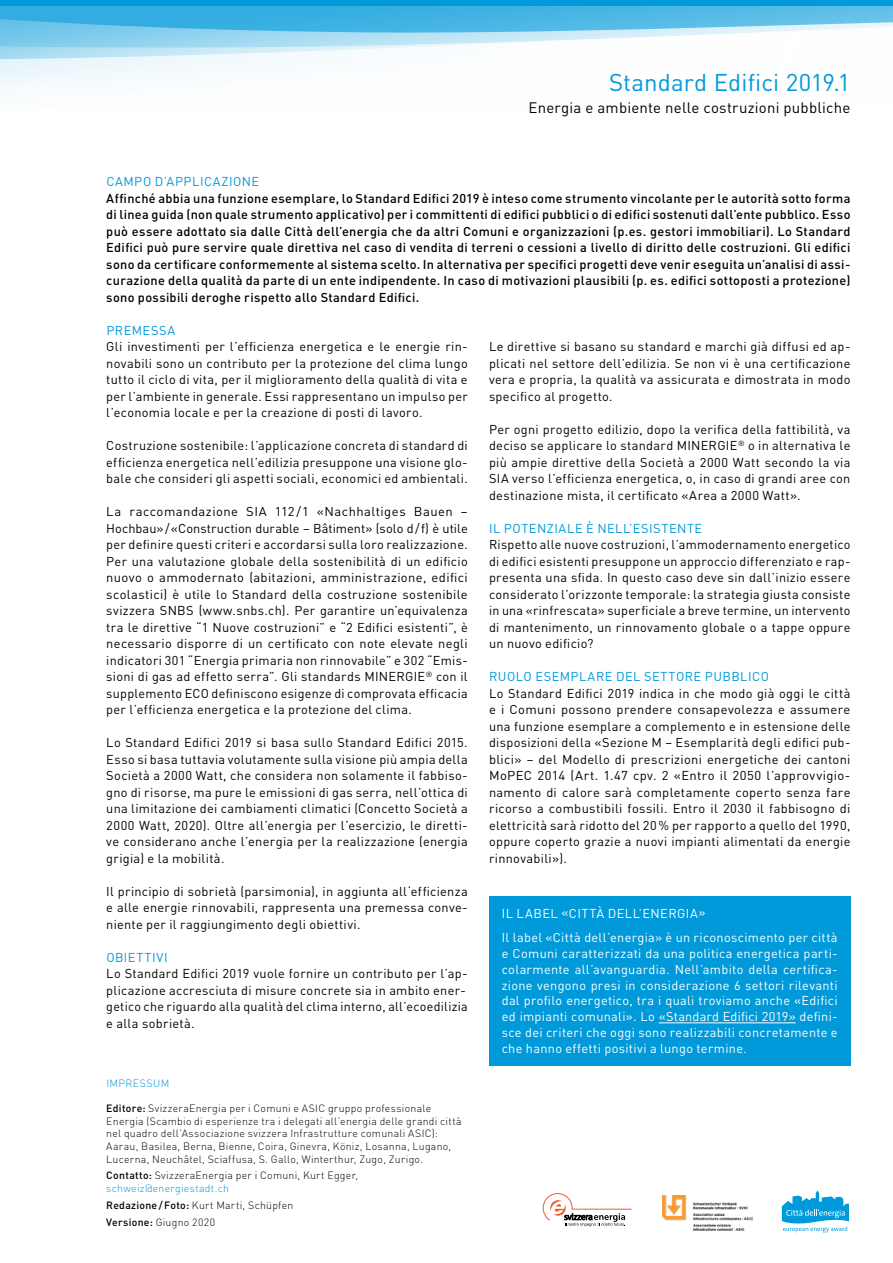
<style>
.page{position:relative;width:893px;height:1263px;background:#fff}
.page>*{position:absolute;margin:0;border:0;box-sizing:border-box;transform-origin:0 0}
.t1{font:24px "DIN Pro";letter-spacing:.005em;color:#0099da}
.t2{font:15px "DIN Pro";letter-spacing:.015em;color:#000}
.t3{font:12.75px/16.5px "DIN Pro";letter-spacing:.025em;color:#000;text-align:justify}
.t4{font:500 12.75px/16.5px "DIN Pro";letter-spacing:.025em;color:#000;text-align:justify}
.t5{font:12.75px/15.8px "DIN Pro";letter-spacing:.025em;color:#fff}
.t6{font:12.75px "DIN Pro";letter-spacing:.04em;color:#0099da}
.t7{font:300 10.5px/12.6px "DIN Pro";letter-spacing:.025em;color:#000}
.t8{font:300 10.5px "DIN Pro";letter-spacing:.04em;color:#0097d9}
.s1{font-weight:500}
.s2{color:#0099da}
</style>
<div class="page">
<svg style="left:0;top:0;width:893px;height:7px;background:#099cdb"></svg>
<svg style="left:0;top:8px;width:893px;height:24px;background:#56bbe5"></svg>
<svg style="left:0;top:32px;width:761px;height:56px"></svg>
<svg style="left:543px;top:1193px;width:89px;height:33px"></svg>
<svg style="left:782px;top:1190px;width:67px;height:42px"></svg>
<img style="left:662px;top:1196px;width:90px;height:34px">
<div style="left:489px;top:896px;width:361px;height:169px;background:#0099da"></div>
<hr style="left:659px;top:1022px;width:137px;height:1px;background:#fff">
<h1 class="t1" style="left:609px;top:66px;width:243px">Standard Edifici 2019.1</h1>
<p class="t2" style="left:528px;top:97px;width:324px">Energia e ambiente nelle costruzioni pubbliche</p>
<p class="t6" style="left:106px;top:173px;width:154px">CAMPO D’APPLICAZIONE</p>
<p class="t4" style="left:106px;top:189px;width:746px">Affinché abbia una funzione esemplare, lo Standard Edifici 2019 è inteso come strumento vincolante per le autorità sotto forma di linea guida (non quale strumento applicativo) per i committenti di edifici pubblici o di edifici sostenuti dall’ente pubblico. Esso può essere adottato sia dalle Città dell’energia che da altri Comuni e organizzazioni (p.es. gestori immobiliari). Lo Standard Edifici può pure servire quale direttiva nel caso di vendita di terreni o cessioni a livello di diritto delle costruzioni. Gli edifici sono da certificare conformemente al sistema scelto. In alternativa per specifici progetti deve venir eseguita un’analisi di assi&shy;curazione della qualità da parte di un ente indipendente. In caso di motivazioni plausibili (p. es. edifici sottoposti a protezione) sono possibili deroghe rispetto allo Standard Edifici.</p>
<p class="t6" style="left:106px;top:321px;width:70px">PREMESSA</p>
<p class="t3" style="left:106px;top:338px;width:363px">Gli investimenti per l’efficienza energetica e le energie rin&shy;novabili sono un contributo per la protezione del clima lungo tutto il ciclo di vita, per il miglioramento della qualità di vita e per l’ambiente in generale. Essi rappresentano un impulso per l’economia locale e per la creazione di posti di lavoro.</p>
<p class="t3" style="left:106px;top:437px;width:363px">Costruzione sostenibile: l’applicazione concreta di standard di efficienza energetica nell’edilizia presuppone una visione glo&shy;bale che consideri gli aspetti sociali, economici ed ambientali.</p>
<p class="t3" style="left:106px;top:503px;width:363px">La raccomandazione SIA 112 /1 «Nachhaltiges Bauen – Hochbau»/«Construction durable – Bâtiment» (solo d/f) è utile per definire questi criteri e accordarsi sulla loro realizzazione.<br>Per una valutazione globale della sostenibilità di un edificio nuovo o ammodernato (abitazioni, amministrazione, edifici scolastici) è utile lo Standard della costruzione sostenibile svizzera SNBS (www.snbs.ch). Per garantire un’equivalenza tra le direttive “1 Nuove costruzioni” e “2 Edifici esistenti”, è necessario disporre di un certificato con note elevate negli indicatori 301 “Energia primaria non rinnovabile” e 302 “Emis&shy;sioni di gas ad effetto serra”. Gli standards MINERGIE<sup>®</sup> con il supplemento ECO definiscono esigenze di comprovata efficacia per l’efficienza energetica e la protezione del clima.</p>
<p class="t3" style="left:106px;top:734px;width:363px">Lo Standard Edifici 2019 si basa sullo Standard Edifici 2015.<br>Esso si basa tuttavia volutamente sulla visione più ampia della Società a 2000 Watt, che considera non solamente il fabbiso&shy;gno di risorse, ma pure le emissioni di gas serra, nell’ottica di una limitazione dei cambiamenti climatici (Concetto Società a 2000 Watt, 2020). Oltre all’energia per l’esercizio, le diretti&shy;ve considerano anche l’energia per la realizzazione (energia grigia) e la mobilità.</p>
<p class="t3" style="left:106px;top:882px;width:363px">Il principio di sobrietà (parsimonia), in aggiunta all‘efficienza e alle energie rinnovabili, rappresenta una premessa conve&shy;niente per il raggiungimento degli obiettivi.</p>
<p class="t6" style="left:106px;top:948px;width:63px">OBIETTIVI</p>
<p class="t3" style="left:106px;top:965px;width:363px;text-align:left">Lo Standard Edifici 2019 vuole fornire un contributo per l’ap&shy;plicazione accresciuta di misure concrete sia in ambito ener&shy;getico che riguardo alla qualità del clima interno, all’ecoedilizia e alla sobrietà.</p>
<p class="t8" style="left:106px;top:1076px;width:65px">IMPRESSUM</p>
<p class="t7" style="left:106px;top:1102px;width:357px"><span class="s1">Editore:</span> SvizzeraEnergia per i Comuni e ASIC gruppo professionale Energia (Scambio di esperienze tra i delegati all’energia delle grandi città nel quadro dell’Associazione svizzera Infrastrutture comunali ASIC):<br>Aarau, Basilea, Berna, Bienne, Coira, Ginevra, Köniz, Losanna, Lugano, Lucerna, Neuchâtel, Sciaffusa, S. Gallo, Winterthur, Zugo, Zurigo.</p>
<p class="t7" style="left:106px;top:1169px;width:253px"><span class="s1">Contatto:</span> SvizzeraEnergia per i Comuni, Kurt Egger, <span class="s2">schweiz@energiestadt.ch</span></p>
<p class="t7" style="left:106px;top:1196px;width:188px;line-height:16.8px"><span class="s1">Redazione/Foto:</span> Kurt Marti, Schüpfen<br><span class="s1">Versione:</span> Giugno 2020</p>
<p class="t3" style="left:489px;top:338px;width:363px">Le direttive si basano su standard e marchi già diffusi ed ap&shy;plicati nel settore dell’edilizia. Se non vi è una certificazione vera e propria, la qualità va assicurata e dimostrata in modo specifico al progetto.</p>
<p class="t3" style="left:489px;top:420px;width:363px">Per ogni progetto edilizio, dopo la verifica della fattibilità, va deciso se applicare lo standard MINERGIE<sup>®</sup> o in alternativa le più ampie direttive della Società a 2000 Watt secondo la via SIA verso l’efficienza energetica, o, in caso di grandi aree con destinazione mista, il certificato «Area a 2000 Watt».</p>
<p class="t6" style="left:489px;top:519px;width:215px">IL POTENZIALE È NELL’ESISTENTE</p>
<p class="t3" style="left:489px;top:536px;width:363px">Rispetto alle nuove costruzioni, l’ammodernamento energetico di edifici esistenti presuppone un approccio differenziato e rap&shy;presenta una sfida. In questo caso deve sin dall’inizio essere considerato l’orizzonte temporale: la strategia giusta consiste in una «rinfrescata» superficiale a breve termine, un intervento di mantenimento, un rinnovamento globale o a tappe oppure un nuovo edificio?</p>
<p class="t6" style="left:489px;top:668px;width:282px">RUOLO ESEMPLARE DEL SETTORE PUBBLICO</p>
<p class="t3" style="left:489px;top:684px;width:363px">Lo Standard Edifici 2019 indica in che modo già oggi le città e i Comuni possono prendere consapevolezza e assumere una funzione esemplare a complemento e in estensione delle disposizioni della «Sezione M – Esemplarità degli edifici pub&shy;blici» – del Modello di prescrizioni energetiche dei cantoni MoPEC 2014 (Art. 1.47 cpv. 2 «Entro il 2050 l’approvvigio&shy;namento di calore sarà completamente coperto senza fare ricorso a combustibili fossili. Entro il 2030 il fabbisogno di elettricità sarà ridotto del 20 % per rapporto a quello del 1990, oppure coperto grazie a nuovi impianti alimentati da energie rinnovabili»).</p>
<p class="t5" style="left:502px;top:901px;width:337px;line-height:24.3px">IL LABEL «CITTÀ DELL’ENERGIA»<br>Il label «Città dell’energia» è un riconoscimento per città</p>
<p class="t5" style="left:502px;top:945px;width:337px;text-align:justify">e Comuni caratterizzati da una politica energetica parti&shy;colarmente all’avanguardia. Nell’ambito della certifica&shy;zione vengono presi in considerazione 6 settori rilevanti dal profilo energetico, tra i quali troviamo anche «Edifici ed impianti comunali». Lo «Standard Edifici 2019» defini&shy;sce dei criteri che oggi sono realizzabili concretamente e che hanno effetti positivi a lungo termine.</p>
</div>
